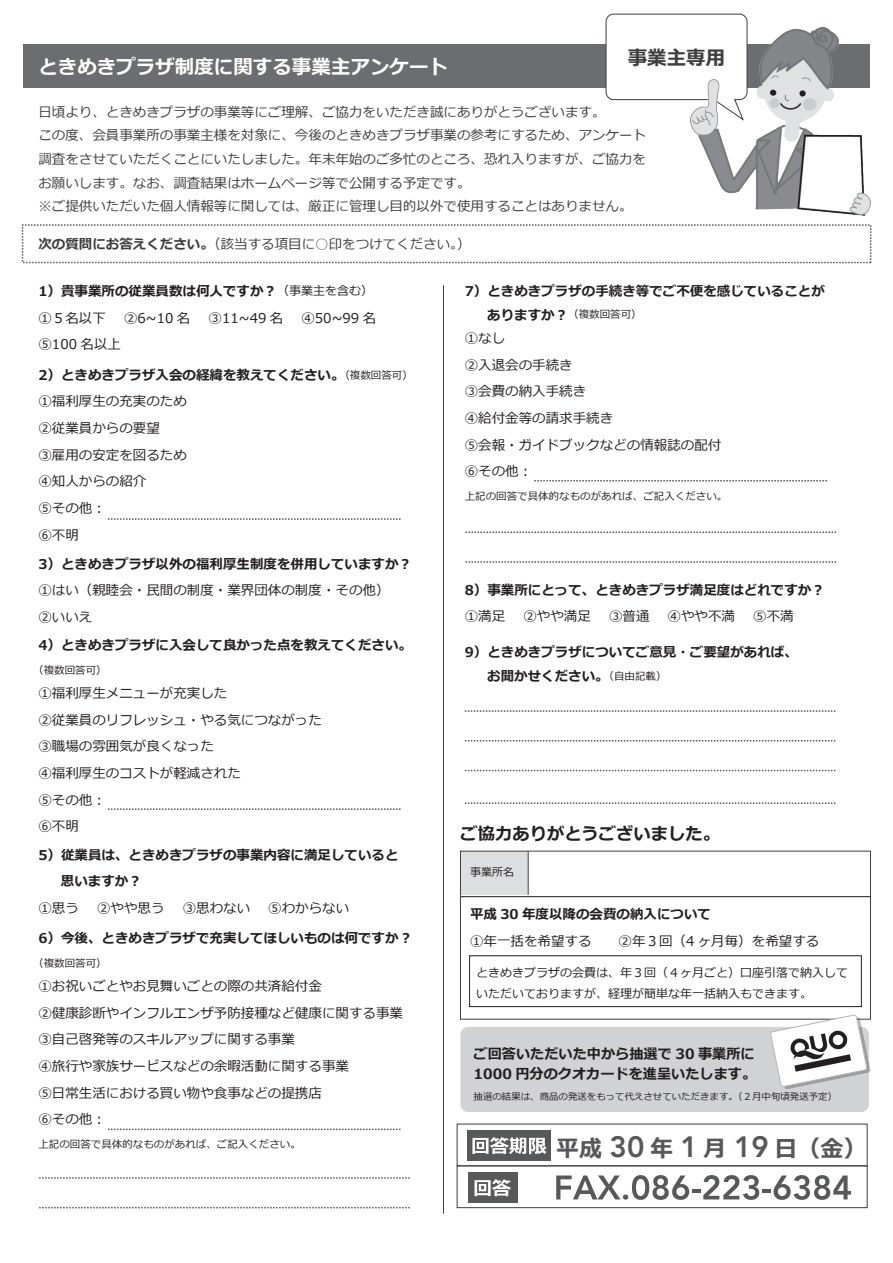
<style>
.page{position:relative;width:893px;height:1263px;background:#fff}
.page>*{position:absolute;margin:0;border:0;box-sizing:border-box;transform-origin:0 0}
.t1{font:700 23.1px "Meiryo";color:#57585a}
.t2{font:700 19.5px "Meiryo";color:#fff}
.t3{font:700 19.5px "Meiryo";color:#3e3e3f}
.t4{font:700 17.25px "Meiryo";color:#231f20}
.t5{font:700 14.1px/20.1px "Meiryo";color:#231f20}
.t6{font:13.5px/26.5px "Meiryo";color:#231f20}
.t7{font:13.5px/23.7px "Meiryo";color:#3e3e3f}
.t8{font:700 13.5px/23.7px "Meiryo";color:#231f20}
.t9{font:12px/21px "Meiryo";color:#231f20}
.t10{font:10.95px "Meiryo";color:#231f20}
.t11{font:10.5px "Meiryo";color:#231f20}
.t12{font:9.45px "Meiryo";color:#231f20}
.s1{font-weight:700}
.s2{font-size:12px}
.s3{font-size:10.5px}
.s4{font-weight:700;font-size:13.5px}
.s5{font-weight:400;font-size:10.5px}
.s6{font-family:"Avenir";font-weight:800;font-size:29.4px}
</style>
<div class="page">
<div style="left:460px;top:1027px;width:409px;height:85px;background:#d1d2d4;border-radius:8px"></div>
<div style="left:23px;top:44px;width:847px;height:44px;background:#6c6d70"></div>
<div style="left:22px;top:224px;width:849px;height:39px;border:2px dashed #57585a"></div>
<div style="left:468px;top:1130px;width:83px;height:31px;background:#57585a"></div>
<svg style="left:472px;top:1137px;width:74px;height:17px"></svg>
<div style="left:460px;top:851px;width:68px;height:44px;background:#dddedf"></div>
<hr style="left:528px;top:851px;width:1px;height:44px;background:#3e3e3f">
<svg style="left:556px;top:1175px;width:295px;height:25px"></svg>
<div style="left:468px;top:1172px;width:50px;height:31px;background:#57585a"></div>
<svg style="left:475px;top:1179px;width:36px;height:17px"></svg>
<div style="left:457px;top:1165px;width:410px;height:43px;border:1px solid #3e3e3f"></div>
<div style="left:457px;top:1124px;width:410px;height:42px;border:1px solid #3e3e3f"></div>
<hr style="left:443px;top:285px;width:1px;height:929px;background:#3e3e3f">
<svg style="left:465px;top:710px;width:370px;height:2px"></svg>
<svg style="left:465px;top:740px;width:370px;height:1px"></svg>
<svg style="left:465px;top:770px;width:370px;height:1px"></svg>
<svg style="left:465px;top:802px;width:370px;height:2px"></svg>
<div style="left:460px;top:896px;width:411px;height:123px;border:1px solid #3e3e3f"></div>
<div style="left:469px;top:955px;width:392px;height:52px;border:1px solid #231f20"></div>
<svg style="left:770px;top:1014px;width:100px;height:75px"></svg>
<svg style="left:108px;top:518px;width:293px;height:2px"></svg>
<svg style="left:108px;top:808px;width:293px;height:2px"></svg>
<svg style="left:605px;top:13px;width:143px;height:108px"></svg>
<img style="left:691px;top:28px;width:179px;height:188px">
<svg style="left:39px;top:1177px;width:371px;height:2px"></svg>
<svg style="left:39px;top:1207px;width:371px;height:1px"></svg>
<svg style="left:108px;top:1128px;width:293px;height:2px"></svg>
<svg style="left:465px;top:531px;width:371px;height:2px"></svg>
<svg style="left:465px;top:561px;width:371px;height:2px"></svg>
<svg style="left:534px;top:480px;width:293px;height:1px"></svg>
<h2 class="t3" style="left:628px;top:44px;width:99px">事業主専用</h2>
<h2 class="t2" style="left:38px;top:53px;width:411px">ときめきプラザ制度に関する事業主アンケート</h2>
<p class="t7" style="left:38px;top:101px;width:609px">日頃より、ときめきプラザの事業等にご理解、ご協力をいただき誠にありがとうございます。<br>この度、会員事業所の事業主様を対象に、今後のときめきプラザ事業の参考にするため、アンケート調査をさせていただくことにいたしました。年末年始のご多忙のところ、恐れ入りますが、ご協力をお願いします。なお、調査結果はホームページ等で公開する予定です。<br>※ご提供いただいた個人情報等に関しては、厳正に管理し目的以外で使用することはありません。</p>
<p class="t7" style="left:38px;top:233px;width:433px"><span class="s1">次の質問にお答えください。</span>（該当する項目に○印をつけてください。）</p>
<p class="t6" style="left:38px;top:278px;width:353px"><span class="s1">1）貴事業所の従業員数は何人ですか？</span><span class="s2">（事業主を含む）<br></span>①５名以下　 ②6~10 名　 ③11~49 名　 ④50~99 名　<br>⑤100 名以上</p>
<p class="t6" style="left:38px;top:362px;width:376px"><span class="s1">2）ときめきプラザ入会の経緯を教えてください。</span><span class="s3">（複数回答可）<br></span>①福利厚生の充実のため<br>②従業員からの要望<br>③雇用の安定を図るため<br>④知人からの紹介<br>⑤その他：<br>⑥不明</p>
<p class="t8" style="left:38px;top:553px;width:375px">3）ときめきプラザ以外の福利厚生制度を併用していますか？</p>
<p class="t6" style="left:38px;top:578px;width:359px">①はい（親睦会・民間の制度・業界団体の制度・その他）　<br>②いいえ</p>
<p class="t8" style="left:38px;top:634px;width:375px">4）ときめきプラザに入会して良かった点を教えてください。</p>
<p class="t11" style="left:33px;top:663px;width:75px">（複数回答可）</p>
<p class="t6" style="left:38px;top:681px;width:285px">①福利厚生メニューが充実した<br>②従業員のリフレッシュ・やる気につながった<br>③職場の雰囲気が良くなった<br>④福利厚生のコストが軽減された<br>⑤その他：<br>⑥不明</p>
<p class="t8" style="left:38px;top:842px;width:362px;line-height:26.5px">5）従業員は、ときめきプラザの事業内容に満足していると　 思いますか？</p>
<p class="t6" style="left:38px;top:895px;width:312px">①思う　 ②やや思う　 ③思わない　 ⑤わからない</p>
<p class="t8" style="left:38px;top:927px;width:373px">6）今後、ときめきプラザで充実してほしいものは何ですか ?</p>
<p class="t11" style="left:33px;top:956px;width:75px">（複数回答可）</p>
<p class="t6" style="left:38px;top:974px;width:366px">①お祝いごとやお見舞いごとの際の共済給付金<br>②健康診断やインフルエンザ予防接種など健康に関する事業<br>③自己啓発等のスキルアップに関する事業<br>④旅行や家族サービスなどの余暇活動に関する事業<br>⑤日常生活における買い物や食事などの提携店<br>⑥その他：</p>
<p class="t11" style="left:38px;top:1137px;width:264px">上記の回答で具体的なものがあれば、ご記入ください。</p>
<p class="t8" style="left:465px;top:280px;width:362px">7）ときめきプラザの手続き等でご不便を感じていることが</p>
<p class="t11" style="left:487px;top:307px;width:156px"><span class="s4">ありますか？</span>（複数回答可）</p>
<p class="t6" style="left:465px;top:326px;width:258px">①なし<br>②入退会の手続き<br>③会費の納入手続き<br>④給付金等の請求手続き<br>⑤会報・ガイドブックなどの情報誌の配付<br>⑥その他：</p>
<p class="t11" style="left:465px;top:489px;width:264px">上記の回答で具体的なものがあれば、ご記入ください。</p>
<p class="t8" style="left:465px;top:578px;width:362px">8）事業所にとって、ときめきプラザ満足度はどれですか？</p>
<p class="t6" style="left:465px;top:604px;width:330px">①満足　 ②やや満足　 ③普通　 ④やや不満　 ⑤不満</p>
<p class="t8" style="left:465px;top:641px;width:335px">9）ときめきプラザについてご意見・ご要望があれば、　 お聞かせください。<span class="s5">（自由記載）</span></p>
<p class="t4" style="left:460px;top:822px;width:261px">ご協力ありがとうございました。</p>
<p class="t10" style="left:470px;top:865px;width:46px">事業所名</p>
<p class="t8" style="left:470px;top:903px;width:243px">平成 30 年度以降の会費の納入について</p>
<p class="t6" style="left:470px;top:929px;width:351px">①年一括を希望する　　②年３回（4 ヶ月毎）を希望する</p>
<p class="t9" style="left:476px;top:962px;width:373px">ときめきプラザの会費は、年３回（４ヶ月ごと）口座引落で納入していただいておりますが、経理が簡単な年一括納入もできます。</p>
<p class="t5" style="left:474px;top:1044px;width:284px">ご回答いただいた中から抽選で 30 事業所に<br>1000 円分のクオカードを進呈いたします。</p>
<p class="t12" style="left:474px;top:1090px;width:365px">抽選の結果は、商品の発送をもって代えさせていただきます。（２月中旬頃発送予定）</p>
<h1 class="t1" style="left:556px;top:1132px;width:312px">平成 <span class="s6">30</span> 年 <span class="s6">1</span> 月 <span class="s6">19</span> 日（金）</h1>
</div>
